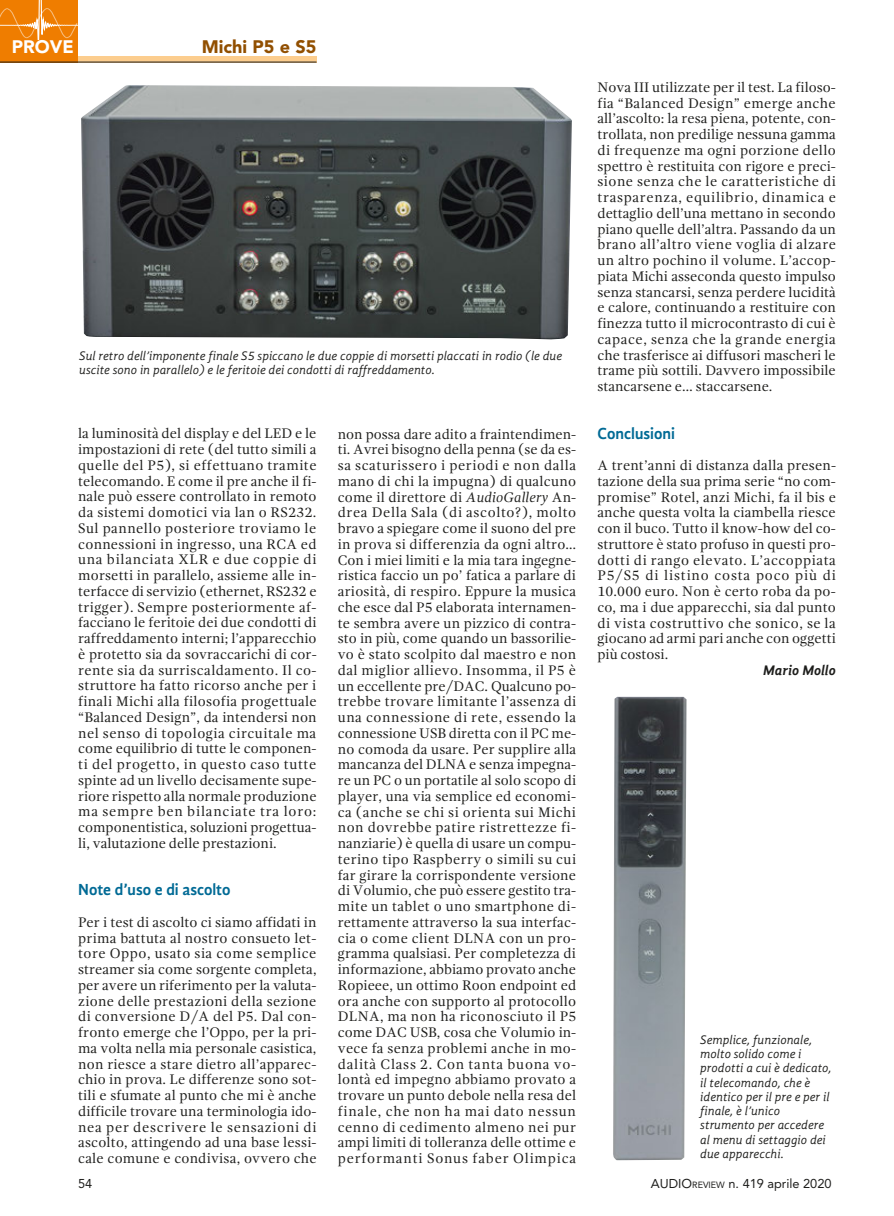
<style>
.page{position:relative;width:894px;height:1216px;background:#fff}
.page>*{position:absolute;margin:0;border:0;box-sizing:border-box;transform-origin:0 0}
.t1{font:900 18px "Avenir";color:#914f00}
.t2{font:900 18px "Avenir";color:#fff}
.t3{font:700 16.5px "Gandhi Sans";color:#006a95;scale:.95 1}
.t4{font:14.25px/15.8px "Gandhi Serif";color:#1d1d1b;text-align:justify}
.t5{font:italic 700 14.25px "Gandhi Sans";color:#1d1d1b}
.t6{font:italic 12.75px/14.2px "Gandhi Sans";color:#1d1d1b}
.t7{font:12.75px "Avenir";color:#1d1d1b}
.s1{font-style:italic}
.s2{font-size:9px}
</style>
<div class="page">
<div style="left:0;top:56px;width:316px;height:6px;background:#fccd8e"></div>
<div style="left:0;top:0;width:78px;height:62px;background:#ef7d00"></div>
<hr style="left:0;top:62px;width:316px;height:1px;background:#1d1d1b">
<img style="left:81px;top:85px;width:490px;height:254px">
<img style="left:613px;top:697px;width:73px;height:463px">
<svg style="left:0;top:0;width:78px;height:40px"></svg>
<p class="t2" style="left:12px;top:31px;width:63px">PROVE</p>
<p class="t1" style="left:202px;top:31px;width:116px">Michi P5 e S5</p>
<p class="t6" style="left:79px;top:350px;width:484px">Sul retro dell’imponente finale S5 spiccano le due coppie di morsetti placcati in rodio (le due uscite sono in parallelo) e le feritoie dei condotti di raffreddamento.</p>
<p class="t4" style="left:78px;top:427px;width:240px">la luminosità del display e del LED e le impostazioni di rete (del tutto simili a quelle del P5), si effettuano tramite telecomando. E come il pre anche il fi&shy;nale può essere controllato in remoto da sistemi domotici via lan o RS232.<br>Sul pannello posteriore troviamo le connessioni in ingresso, una RCA ed una bilanciata XLR e due coppie di morsetti in parallelo, assieme alle in&shy;terfacce di servizio (ethernet, RS232 e trigger). Sempre posteriormente af&shy;facciano le feritoie dei due condotti di raffreddamento interni; l’apparecchio è protetto sia da sovraccarichi di cor&shy;rente sia da surriscaldamento. Il co&shy;struttore ha fatto ricorso anche per i finali Michi alla filosofia progettuale “Balanced Design”, da intendersi non nel senso di topologia circuitale ma come equilibrio di tutte le componen&shy;ti del progetto, in questo caso tutte spinte ad un livello decisamente supe&shy;riore rispetto alla normale produzione ma sempre ben bilanciate tra loro: componentistica, soluzioni progettua&shy;li, valutazione delle prestazioni.</p>
<p class="t3" style="left:78px;top:883px;width:162px">Note d’uso e di ascolto</p>
<p class="t4" style="left:78px;top:915px;width:240px">Per i test di ascolto ci siamo affidati in prima battuta al nostro consueto let&shy;tore Oppo, usato sia come semplice streamer sia come sorgente completa, per avere un riferimento per la valuta&shy;zione delle prestazioni della sezione di conversione D/A del P5. Dal con&shy;fronto emerge che l’Oppo, per la pri&shy;ma volta nella mia personale casistica, non riesce a stare dietro all’apparec&shy;chio in prova. Le differenze sono sot&shy;tili e sfumate al punto che mi è anche difficile trovare una terminologia ido&shy;nea per descrivere le sensazioni di ascolto, attingendo ad una base lessi&shy;cale comune e condivisa, ovvero che</p>
<p class="t4" style="left:337px;top:427px;width:240px">non possa dare adito a fraintendimen&shy;ti. Avrei bisogno della penna (se da es&shy;sa scaturissero i periodi e non dalla mano di chi la impugna) di qualcuno come il direttore di <span class="s1">AudioGallery</span> An&shy;drea Della Sala (di ascolto?), molto bravo a spiegare come il suono del pre in prova si differenzia da ogni altro… Con i miei limiti e la mia tara ingegne&shy;ristica faccio un po’ fatica a parlare di ariosità, di respiro. Eppure la musica che esce dal P5 elaborata internamen&shy;te sembra avere un pizzico di contra&shy;sto in più, come quando un bassorilie&shy;vo è stato scolpito dal maestro e non dal miglior allievo. Insomma, il P5 è un eccellente pre/DAC. Qualcuno po&shy;trebbe trovare limitante l’assenza di una connessione di rete, essendo la connessione USB diretta con il PC me&shy;no comoda da usare. Per supplire alla mancanza del DLNA e senza impegna&shy;re un PC o un portatile al solo scopo di player, una via semplice ed economi&shy;ca (anche se chi si orienta sui Michi non dovrebbe patire ristrettezze fi&shy;nanziarie) è quella di usare un compu&shy;terino tipo Raspberry o simili su cui far girare la corrispondente versione di Volumio, che può essere gestito tra&shy;mite un tablet o uno smartphone di&shy;rettamente attraverso la sua interfac&shy;cia o come client DLNA con un pro&shy;gramma qualsiasi. Per completezza di informazione, abbiamo provato anche Ropieee, un ottimo Roon endpoint ed ora anche con supporto al protocollo DLNA, ma non ha riconosciuto il P5 come DAC USB, cosa che Volumio in&shy;vece fa senza problemi anche in mo&shy;dalità Class 2. Con tanta buona vo&shy;lontà ed impegno abbiamo provato a trovare un punto debole nella resa del finale, che non ha mai dato nessun cenno di cedimento almeno nei pur ampi limiti di tolleranza delle ottime e performanti Sonus faber Olimpica</p>
<p class="t4" style="left:597px;top:80px;width:240px">Nova III utilizzate per il test. La filoso&shy;fia “Balanced Design” emerge anche all’ascolto: la resa piena, potente, con&shy;trollata, non predilige nessuna gamma di frequenze ma ogni porzione dello spettro è restituita con rigore e preci&shy;sione senza che le caratteristiche di trasparenza, equilibrio, dinamica e dettaglio dell’una mettano in secondo piano quelle dell’altra. Passando da un brano all’altro viene voglia di alzare un altro pochino il volume. L’accop&shy;piata Michi asseconda questo impulso senza stancarsi, senza perdere lucidità e calore, continuando a restituire con finezza tutto il microcontrasto di cui è capace, senza che la grande energia che trasferisce ai diffusori mascheri le trame più sottili. Davvero impossibile stancarsene e… staccarsene.</p>
<p class="t3" style="left:597px;top:426px;width:83px">Conclusioni</p>
<p class="t4" style="left:597px;top:459px;width:240px">A trent’anni di distanza dalla presen&shy;tazione della sua prima serie “no com&shy;promise” Rotel, anzi Michi, fa il bis e anche questa volta la ciambella riesce con il buco. Tutto il know-how del co&shy;struttore è stato profuso in questi pro&shy;dotti di rango elevato. L’accoppiata P5/S5 di listino costa poco più di 10.000 euro. Non è certo roba da po&shy;co, ma i due apparecchi, sia dal punto di vista costruttivo che sonico, se la giocano ad armi pari anche con oggetti più costosi.</p>
<p class="t5" style="left:762px;top:664px;width:74px">Mario Mollo</p>
<p class="t6" style="left:700px;top:1033px;width:133px">Semplice, funzionale, molto solido come i prodotti a cui è dedicato, il telecomando, che è identico per il pre e per il finale, è l’unico strumento per accedere al menu di settaggio dei due apparecchi.</p>
<p class="t7" style="left:78px;top:1173px;width:16px">54</p>
<p class="t7" style="left:650px;top:1173px;width:182px">AUDIO<span class="s2">REVIEW</span> n. 419 aprile 2020</p>
</div>
